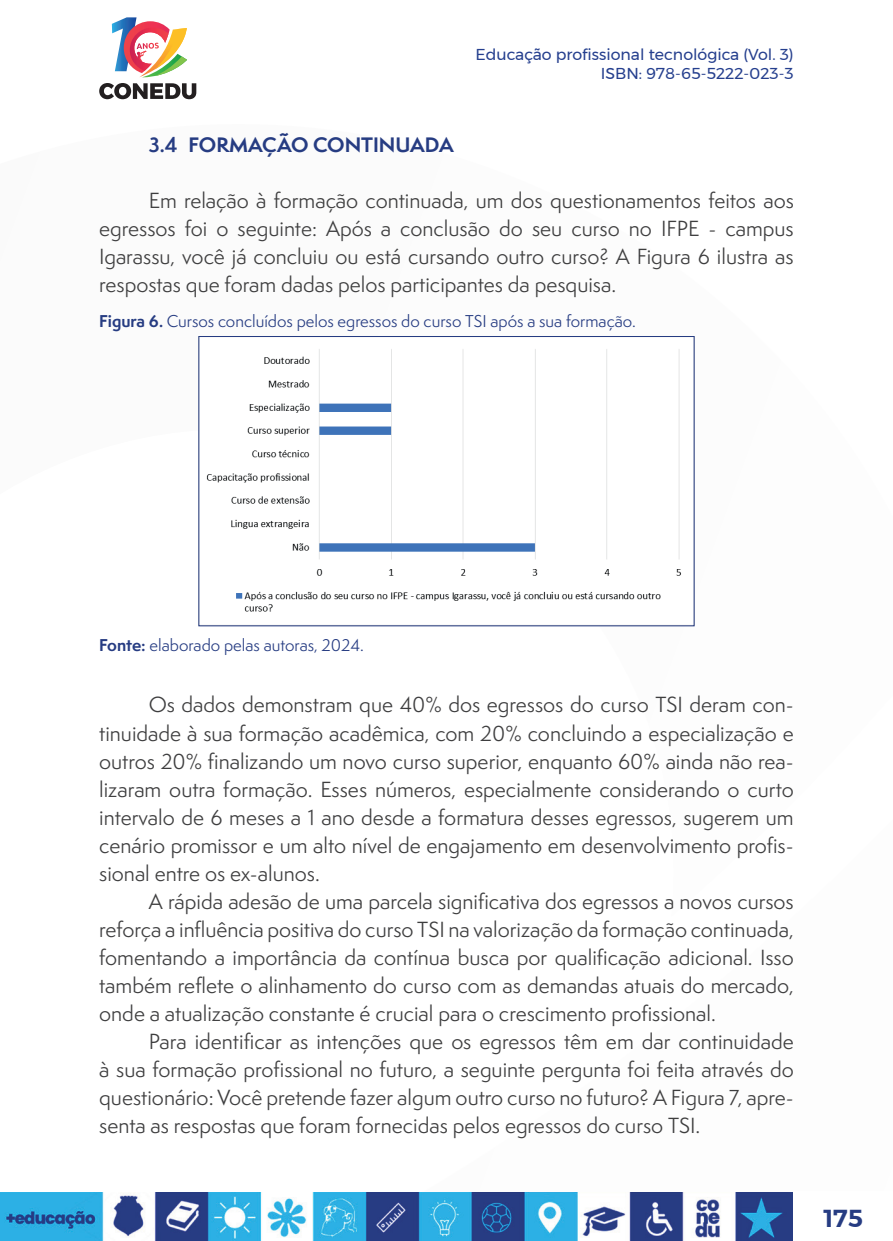
<style>
.page{position:relative;width:893px;height:1241px;background:#fff}
.page>*{position:absolute;margin:0;border:0;box-sizing:border-box;transform-origin:0 0}
.t1{font:600 24.5px "Montserrat";color:#263c82}
._7_CORPO{font:20.12px/28px "Semplicita Pro";color:#3e3e3f;text-align:justify}
._14_SUBTITULO_2{font:700 19.25px "Semplicita Pro";color:#263c82}
._9_LEGENDAS{font:15.75px "Semplicita Pro";color:#263c82}
.t2{font:15.75px/18.9px "Montserrat";color:#253f8e;text-align:right}
._13_FONTES{font:15.75px "Semplicita Pro";color:#263c82}
.s1{font-weight:700}
</style>
<div class="page">
<svg style="left:112px;top:17px;width:75px;height:60px"></svg>
<svg style="left:99px;top:83px;width:97px;height:16px"></svg>
<img style="left:0;top:1192px;width:793px;height:48px">
<img style="left:206px;top:349px;width:475px;height:263px">
<div style="left:198px;top:336px;width:496px;height:290px;border:1px solid #263c82"></div>
<p class="t2" style="left:475px;top:45px;width:320px">Educação profissional tecnológica (Vol. 3)<br>ISBN: 978-65-5222-023-3</p>
<p class="_14_SUBTITULO_2" style="left:149px;top:130px;width:306px">3.4 FORMAÇÃO CONTINUADA</p>
<p class="_7_CORPO" style="left:99px;top:186px;width:696px;text-indent:50px">Em relação à formação continuada, um dos questionamentos feitos aos egressos foi o seguinte: Após a conclusão do seu curso no IFPE - campus Igarassu, você já concluiu ou está cursando outro curso? A Figura 6 ilustra as respostas que foram dadas pelos participantes da pesquisa.</p>
<p class="_9_LEGENDAS" style="left:99px;top:310px;width:538px"><span class="s1">Figura 6.</span> Cursos concluídos pelos egressos do curso TSI após a sua formação.</p>
<p class="_13_FONTES" style="left:99px;top:634px;width:266px"><span class="s1">Fonte:</span> elaborado pelas autoras, 2024.</p>
<p class="_7_CORPO" style="left:99px;top:690px;width:696px;text-indent:50px">Os dados demonstram que 40% dos egressos do curso TSI deram con&shy;tinuidade à sua formação acadêmica, com 20% concluindo a especialização e outros 20% finalizando um novo curso superior, enquanto 60% ainda não rea&shy;lizaram outra formação. Esses números, especialmente considerando o curto intervalo de 6 meses a 1 ano desde a formatura desses egressos, sugerem um cenário promissor e um alto nível de engajamento em desenvolvimento profis&shy;sional entre os ex-alunos.</p>
<p class="_7_CORPO" style="left:99px;top:886px;width:696px;text-indent:50px">A rápida adesão de uma parcela significativa dos egressos a novos cursos reforça a influência positiva do curso TSI na valorização da formação continuada, fomentando a importância da contínua busca por qualificação adicional. Isso também reflete o alinhamento do curso com as demandas atuais do mercado, onde a atualização constante é crucial para o crescimento profissional.</p>
<p class="_7_CORPO" style="left:99px;top:1026px;width:696px;text-indent:50px">Para identificar as intenções que os egressos têm em dar continuidade à sua formação profissional no futuro, a seguinte pergunta foi feita através do questionário: Você pretende fazer algum outro curso no futuro? A Figura 7, apre&shy;senta as respostas que foram fornecidas pelos egressos do curso TSI.</p>
<p class="t1" style="left:824px;top:1198px;width:41px">175</p>
</div>
